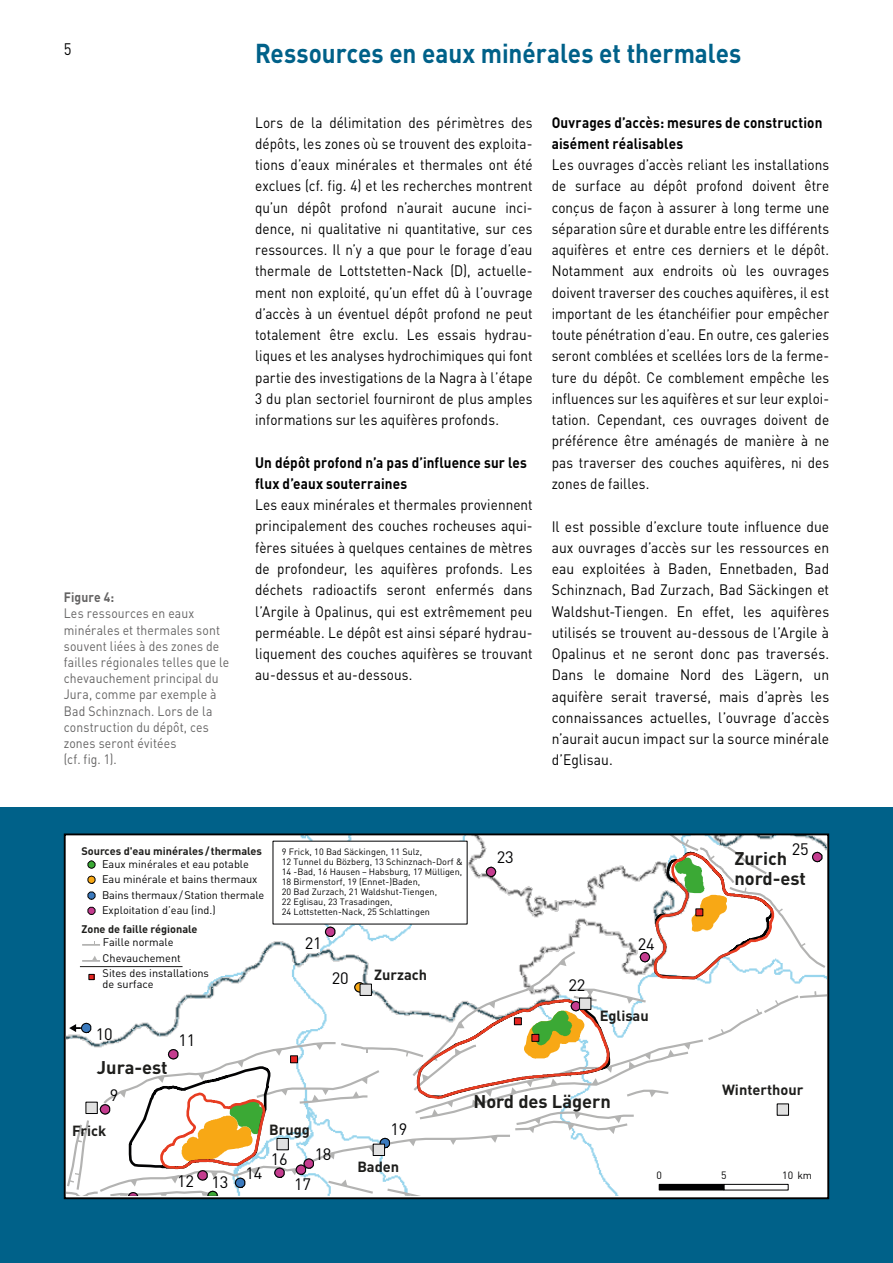
<style>
.page{position:relative;width:893px;height:1263px;background:#fff}
.page>*{position:absolute;margin:0;border:0;box-sizing:border-box;transform-origin:0 0}
.t1{font:700 27px "DINOT";letter-spacing:-.005em;color:#006189;scale:.9 1}
.t2{font:700 18.15px/20.1px "DIN Pro";letter-spacing:-.005em;color:#1e1e1c}
.t3{font:16.5px "DINOT";color:#000;scale:.9 1}
.t4{font:16.35px "DIN Pro";letter-spacing:-.015em;color:#020203}
.t5{font:16.35px "FFDIN";color:#020203}
.t6{font:15px/21.3px "DINOT";letter-spacing:.005em;color:#000;text-align:justify;scale:.9 1}
.t7{font:15px/21.3px "DINOT";letter-spacing:.005em;color:#000;text-align:justify;scale:.92 1}
.t8{font:700 15px/21.3px "DINOT";letter-spacing:.01em;color:#000;scale:.9 1}
.t9{font:700 14.55px "DIN Pro";letter-spacing:-.005em;color:#1e1e1c}
.t10{font:13.5px/16.2px "DINOT";letter-spacing:.01em;color:#646363;scale:.9 1}
.t11{font:700 13.5px "DINOT";letter-spacing:.01em;color:#646363;scale:.9 1}
.t12{font:10.95px/10.9px "DIN Pro";color:#020203}
.t13{font:700 10.95px "DIN Pro";color:#1e1e1c}
.t14{font:10.5px "DIN Pro";color:#020203}
.t15{font:9.15px/10.1px "DIN Pro";color:#020203}
.s1{color:#1e1e1c}
</style>
<div class="page">
<div style="left:0;top:808px;width:893px;height:455px;background:#006189"></div>
<svg style="left:67px;top:836px;width:759px;height:360px;background:#f4f2ef"></svg>
<div style="left:64px;top:833px;width:765px;height:366px;border:2px solid #000"></div>
<p class="t3" style="left:64px;top:37px;width:10px">5</p>
<p class="t11" style="left:64px;top:587px;width:58px">Figure 4:</p>
<p class="t10" style="left:64px;top:604px;width:186px">Les ressources en eaux minérales et thermales sont souvent liées à des zones de failles régionales telles que le chevauchement principal du<br>Jura, comme par exemple à<br>Bad Schinznach. Lors de la construction du dépôt, ces zones seront évitées<br>(cf. fig. 1).</p>
<h1 class="t1" style="left:255px;top:32px;width:542px">Ressources en eaux minérales et thermales</h1>
<p class="t6" style="left:255px;top:110px;width:310px">Lors de la délimitation des périmètres des dépôts, les zones où se trouvent des exploita&shy;tions d’eaux minérales et thermales ont été exclues (cf. fig. 4) et les recherches montrent qu’un dépôt profond n’aurait aucune inci&shy;dence, ni qualitative ni quantitative, sur ces ressources. Il n’y a que pour le forage d’eau thermale de Lottstetten-Nack (D), actuelle&shy;ment non exploité, qu’un effet dû à l’ouvrage d’accès à un éventuel dépôt profond ne peut totalement être exclu. Les essais hydrau&shy;liques et les analyses hydrochimiques qui font partie des investigations de la Nagra à l’étape 3 du plan sectoriel fourniront de plus amples informations sur les aquifères profonds.</p>
<p class="t8" style="left:255px;top:450px;width:304px">Un dépôt profond n’a pas d’influence sur les flux d’eaux souterraines</p>
<p class="t6" style="left:255px;top:493px;width:310px;text-align:left">Les eaux minérales et thermales proviennent principalement des couches rocheuses aqui&shy;fères situées à quelques centaines de mètres de profondeur, les aquifères profonds. Les déchets radioactifs seront enfermés dans l’Argile à Opalinus, qui est extrêmement peu perméable. Le dépôt est ainsi séparé hydrau&shy;liquement des couches aquifères se trouvant au-dessus et au-dessous.</p>
<p class="t8" style="left:552px;top:110px;width:302px">Ouvrages d’accès: mesures de construction aisément réalisables</p>
<p class="t6" style="left:552px;top:153px;width:310px">Les ouvrages d’accès reliant les installations de surface au dépôt profond doivent être conçus de façon à assurer à long terme une séparation sûre et durable entre les différents aquifères et entre ces derniers et le dépôt.<br>Notamment aux endroits où les ouvrages doivent traverser des couches aquifères, il est important de les étanchéifier pour empêcher toute pénétration d’eau. En outre, ces galeries seront comblées et scellées lors de la ferme&shy;ture du dépôt. Ce comblement empêche les influences sur les aquifères et sur leur exploi&shy;tation. Cependant, ces ouvrages doivent de préférence être aménagés de manière à ne pas traverser des couches aquifères, ni des zones de failles.</p>
<p class="t7" style="left:552px;top:514px;width:303px">Il est possible d’exclure toute influence due aux ouvrages d’accès sur les ressources en eau exploitées à Baden, Ennetbaden, Bad Schinznach, Bad Zurzach, Bad Säckingen et Waldshut-Tiengen. En effet, les aquifères utilisés se trouvent au-dessous de l’Argile à Opalinus et ne seront donc pas traversés.<br>Dans le domaine Nord des Lägern, un aquifère serait traversé, mais d’après les connaissances actuelles, l’ouvrage d’accès n’aurait aucun impact sur la source minérale d’Eglisau.</p>
<p class="t13" style="left:81px;top:843px;width:182px">Sources d'eau minérales / thermales</p>
<p class="t12" style="left:102px;top:858px;width:148px">Eaux minérales et eau potable</p>
<p class="t12" style="left:102px;top:873px;width:157px">Eau minérale et bains thermaux</p>
<p class="t12" style="left:102px;top:889px;width:164px">Bains thermaux <span class="s1">/</span>Station thermale</p>
<p class="t12" style="left:102px;top:904px;width:115px">Exploitation d’eau (ind.)</p>
<p class="t13" style="left:81px;top:921px;width:118px">Zone de faille régionale</p>
<p class="t12" style="left:103px;top:936px;width:72px">Faille normale</p>
<p class="t12" style="left:103px;top:952px;width:80px">Chevauchement</p>
<p class="t12" style="left:103px;top:967px;width:108px">Sites des installations de surface</p>
<p class="t4" style="left:96px;top:1023px;width:18px">10</p>
<p class="t2" style="left:97px;top:1056px;width:72px">Jura-est</p>
<p class="t4" style="left:110px;top:1084px;width:10px">9</p>
<p class="t4" style="left:179px;top:1029px;width:18px">11</p>
<p class="t15" style="left:282px;top:846px;width:182px">9 Frick, 10 Bad Säckingen, 11 Sulz,<br>12 Tunnel du Bözberg, 13 Schinznach-Dorf &amp; 14 -Bad, 16 Hausen – Habsburg, 17 Mülligen, 18 Birmenstorf, 19 (Ennet-)Baden,<br>20 Bad Zurzach, 21 Waldshut-Tiengen,<br>22 Eglisau, 23 Trasadingen,<br>24 Lottstetten-Nack, 25 Schlattingen</p>
<p class="t4" style="left:305px;top:932px;width:18px">21</p>
<p class="t4" style="left:332px;top:967px;width:18px">20</p>
<p class="t9" style="left:374px;top:964px;width:55px">Zurzach</p>
<p class="t9" style="left:72px;top:1121px;width:35px">Frick</p>
<p class="t4" style="left:177px;top:1171px;width:53px">12 13</p>
<p class="t4" style="left:245px;top:1162px;width:18px">14</p>
<p class="t9" style="left:269px;top:1119px;width:42px">Brugg</p>
<p class="t4" style="left:271px;top:1148px;width:18px">16</p>
<p class="t4" style="left:315px;top:1143px;width:18px">18</p>
<p class="t4" style="left:294px;top:1173px;width:18px">17</p>
<p class="t4" style="left:390px;top:1117px;width:18px">19</p>
<p class="t9" style="left:357px;top:1157px;width:43px">Baden</p>
<p class="t4" style="left:497px;top:846px;width:18px">23</p>
<p class="t4" style="left:569px;top:974px;width:18px">22</p>
<p class="t4" style="left:638px;top:933px;width:18px">24</p>
<p class="t9" style="left:600px;top:1005px;width:51px">Eglisau</p>
<p class="t2" style="left:473px;top:1091px;width:139px">Nord des Lägern</p>
<p class="t5" style="left:792px;top:838px;width:18px">25</p>
<p class="t2" style="left:734px;top:848px;width:73px">Zurich nord-est</p>
<p class="t9" style="left:722px;top:1080px;width:83px">Winterthour</p>
<p class="t14" style="left:656px;top:1168px;width:7px">0</p>
<p class="t14" style="left:721px;top:1168px;width:7px">5</p>
<p class="t14" style="left:782px;top:1168px;width:31px">10 km</p>
</div>
